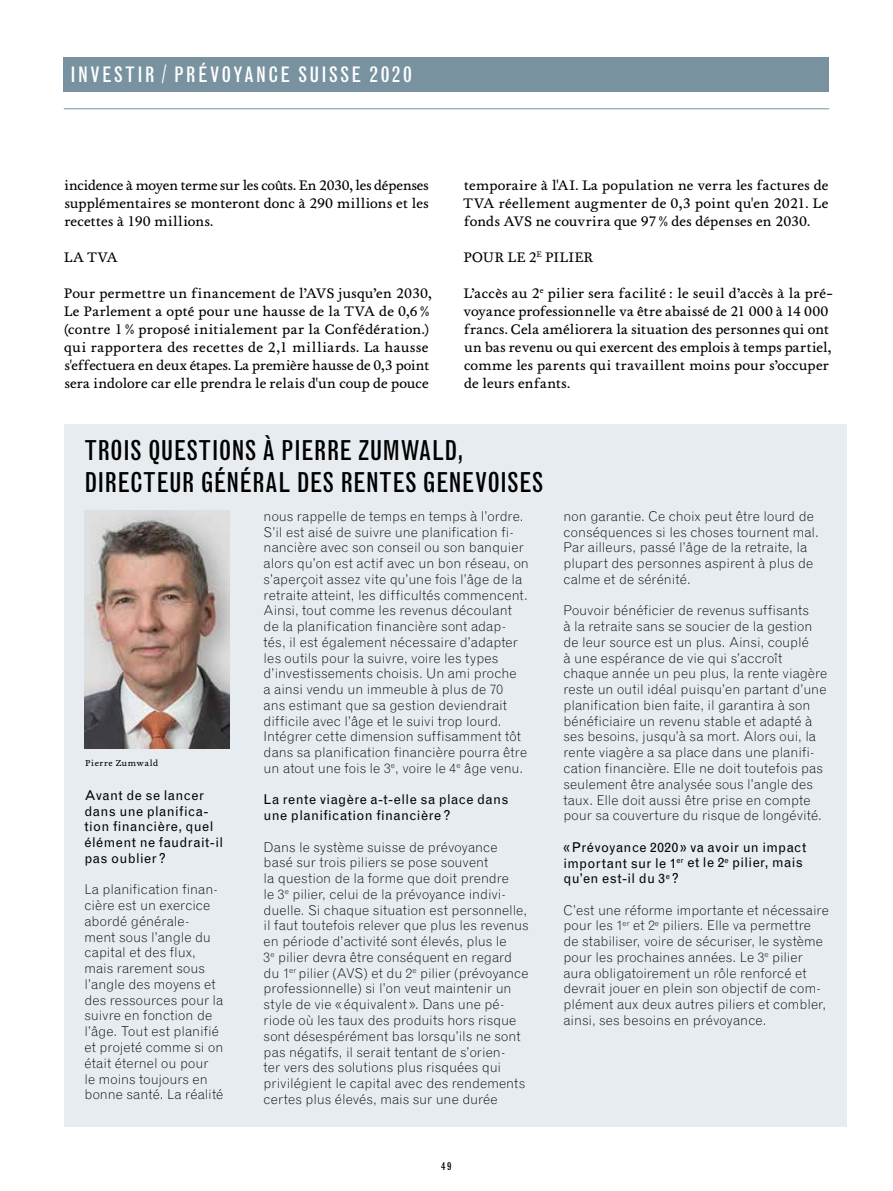
<style>
.page{position:relative;width:893px;height:1191px;background:#fff}
.page>*{position:absolute;margin:0;border:0;box-sizing:border-box;transform-origin:0 0}
.t1{font:condensed 27px/32.4px "Grotesque";letter-spacing:.005em;color:#000}
.t2{font:condensed 21px "Grotesque";letter-spacing:.095em;color:#fff}
.t3{font:14.25px/18px "Foundry Wilson";letter-spacing:.02em;color:#000;text-align:justify}
.t4{font:300 13.5px/15.8px "Grotesque";color:#000}
.t5{font:13.5px/15.8px "Grotesque";letter-spacing:.03em;color:#000}
.t6{font:condensed 10.5px "Grotesque";color:#000}
.t7{font:9px "Foundry Wilson";letter-spacing:.07em;color:#000}
</style>
<div class="page">
<hr style="left:64px;top:108px;width:765px;height:1px;background:#7892a0">
<div style="left:64px;top:57px;width:765px;height:34px;background:#7892a0"></div>
<div style="left:64px;top:424px;width:782px;height:702px;background:#e6ecf0"></div>
<img style="left:84px;top:511px;width:146px;height:237px">
<h2 class="t2" style="left:70px;top:62px;width:343px">INVESTIR / PRÉVOYANCE SUISSE 2020</h2>
<p class="t3" style="left:64px;top:176px;width:366px">incidence à moyen terme sur les coûts. En 2030, les dépenses supplémentaires se monteront donc à 290 millions et les recettes à 190 millions.</p>
<p class="t3" style="left:64px;top:248px;width:55px">LA TVA</p>
<p class="t3" style="left:64px;top:284px;width:369px;text-align:left">Pour permettre un financement de l’AVS jusqu’en 2030, Le Parlement a opté pour une hausse de la TVA de 0,6% (contre 1 % proposé initialement par la Confédération.) qui rapportera des recettes de 2,1 milliards. La hausse s'effectuera en deux étapes. La première hausse de 0,3 point sera indolore car elle prendra le relais d'un coup de pouce</p>
<p class="t3" style="left:463px;top:176px;width:366px">temporaire à l'AI. La population ne verra les factures de TVA réellement augmenter de 0,3 point qu'en 2021. Le fonds AVS ne couvrira que 97% des dépenses en 2030.</p>
<p class="t3" style="left:464px;top:248px;width:131px">POUR LE 2<sup>E</sup> PILIER</p>
<p class="t3" style="left:463px;top:284px;width:371px;text-align:left">L’accès au 2<sup>e</sup> pilier sera facilité : le seuil d’accès à la pré&shy;voyance professionnelle va être abaissé de 21 000 à 14 000 francs. Cela améliorera la situation des personnes qui ont un bas revenu ou qui exercent des emplois à temps partiel, comme les parents qui travaillent moins pour s’occuper de leurs enfants.</p>
<h1 class="t1" style="left:84px;top:434px;width:461px">TROIS QUESTIONS À PIERRE ZUMWALD,<br>DIRECTEUR GÉNÉRAL DES RENTES GENEVOISES</h1>
<p class="t7" style="left:85px;top:757px;width:75px">Pierre Zumwald</p>
<p class="t5" style="left:84px;top:787px;width:140px">Avant de se lancer dans une planifica&shy;tion financière, quel élément ne faudrait-il pas oublier ?</p>
<p class="t4" style="left:84px;top:881px;width:140px">La planification finan&shy;cière est un exercice abordé générale&shy;ment sous l’angle du capital et des flux, mais rarement sous l’angle des moyens et des ressources pour la suivre en fonction de l’âge. Tout est planifié et projeté comme si on était éternel ou pour<br>le moins toujours en bonne santé. La réalité</p>
<p class="t4" style="left:264px;top:508px;width:267px">nous rappelle de temps en temps à l’ordre.<br>S’il est aisé de suivre une planification fi&shy;nancière avec son conseil ou son banquier alors qu’on est actif avec un bon réseau, on s’aperçoit assez vite qu’une fois l’âge de la retraite atteint, les difficultés commencent.<br>Ainsi, tout comme les revenus découlant de la planification financière sont adap&shy;tés, il est également nécessaire d’adapter les outils pour la suivre, voire les types d’investissements choisis. Un ami proche<br>a ainsi vendu un immeuble à plus de 70<br>ans estimant que sa gestion deviendrait difficile avec l’âge et le suivi trop lourd.<br>Intégrer cette dimension suffisamment tôt dans sa planification financière pourra être un atout une fois le 3<sup>e</sup>, voire le 4<sup>e</sup> âge venu.</p>
<p class="t5" style="left:264px;top:792px;width:246px">La rente viagère a-t-elle sa place dans une planification financière ?</p>
<p class="t4" style="left:264px;top:839px;width:266px">Dans le système suisse de prévoyance basé sur trois piliers se pose souvent<br>la question de la forme que doit prendre<br>le 3<sup>e</sup> pilier, celui de la prévoyance indivi&shy;duelle. Si chaque situation est personnelle, il faut toutefois relever que plus les revenus en période d’activité sont élevés, plus le<br>3<sup>e</sup> pilier devra être conséquent en regard du 1<sup>er</sup> pilier (AVS) et du 2<sup>e</sup> pilier (prévoyance professionnelle) si l’on veut maintenir un style de vie « équivalent ». Dans une pé&shy;riode où les taux des produits hors risque sont désespérément bas lorsqu’ils ne sont pas négatifs, il serait tentant de s’orien-<br>ter vers des solutions plus risquées qui privilégient le capital avec des rendements certes plus élevés, mais sur une durée</p>
<p class="t4" style="left:563px;top:508px;width:257px">non garantie. Ce choix peut être lourd de conséquences si les choses tournent mal.<br>Par ailleurs, passé l’âge de la retraite, la plupart des personnes aspirent à plus de calme et de sérénité.</p>
<p class="t4" style="left:563px;top:602px;width:266px">Pouvoir bénéficier de revenus suffisants<br>à la retraite sans se soucier de la gestion de leur source est un plus. Ainsi, couplé<br>à une espérance de vie qui s’accroît chaque année un peu plus, la rente viagère reste un outil idéal puisqu’en partant d’une planification bien faite, il garantira à son bénéficiaire un revenu stable et adapté à ses besoins, jusqu’à sa mort. Alors oui, la rente viagère a sa place dans une planifi&shy;cation financière. Elle ne doit toutefois pas seulement être analysée sous l’angle des taux. Elle doit aussi être prise en compte pour sa couverture du risque de longévité.</p>
<p class="t5" style="left:563px;top:839px;width:245px">«Prévoyance 2020 » va avoir un impact important sur le 1<sup>er</sup> et le 2<sup>e</sup> pilier, mais qu’en est-il du 3<sup>e</sup> ?</p>
<p class="t4" style="left:563px;top:902px;width:267px">C’est une réforme importante et nécessaire pour les 1<sup>er</sup> et 2<sup>e</sup> piliers. Elle va permettre de stabiliser, voire de sécuriser, le système pour les prochaines années. Le 3<sup>e</sup> pilier aura obligatoirement un rôle renforcé et devrait jouer en plein son objectif de com&shy;plément aux deux autres piliers et combler, ainsi, ses besoins en prévoyance.</p>
<p class="t6" style="left:441px;top:1160px;width:12px">49</p>
</div>
